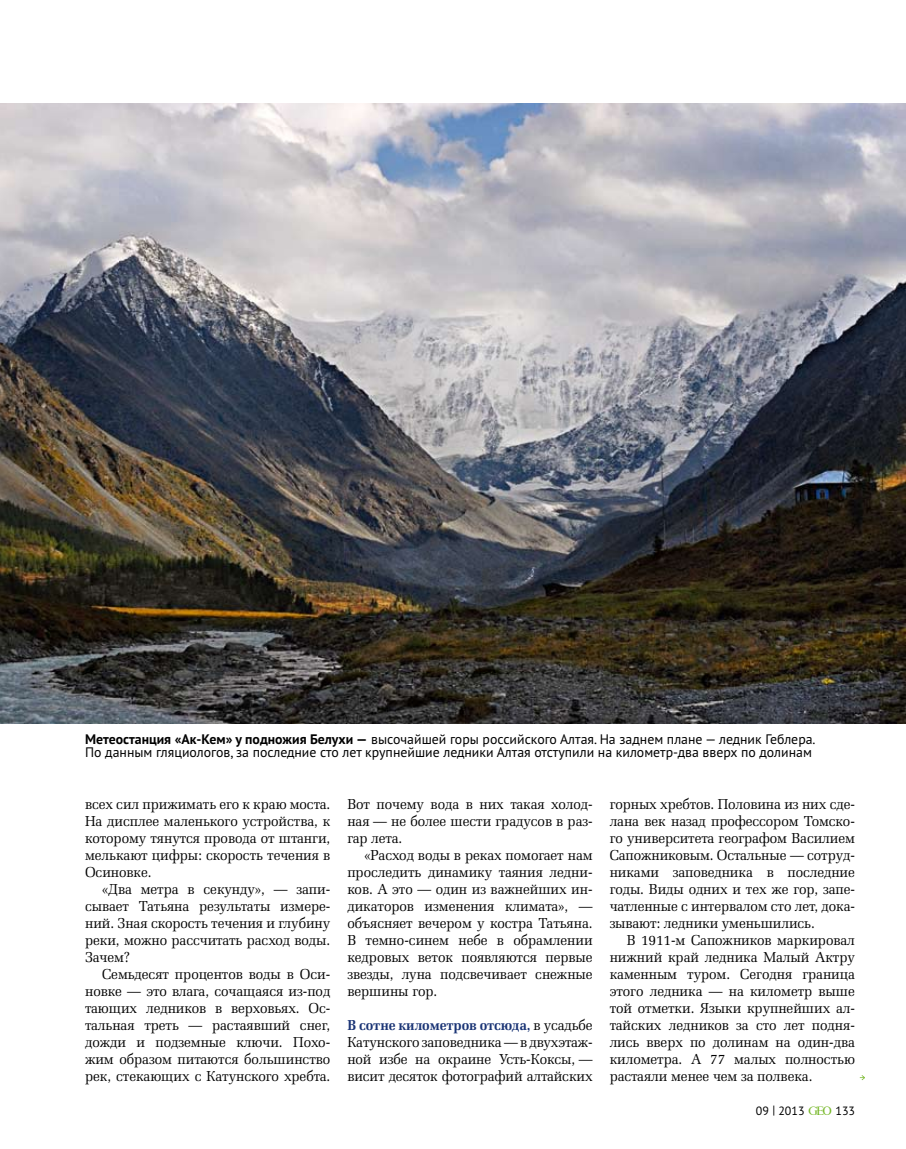
<style>
.page{position:relative;width:906px;height:1149px;background:#fff}
.page>*{position:absolute;margin:0;border:0;box-sizing:border-box;transform-origin:0 0}
.t1{font:14.55px/17px "Zapf Elliptical 711 BT";letter-spacing:-.005em;color:#000;text-align:justify;scale:.95 1}
.t2{font:13.8px/13.5px "PT Sans Pro";color:#000}
.t3{font:12px "PT Sans Pro";letter-spacing:-.005em;color:#000}
.s1{font-weight:700}
.s2{font-weight:700;color:#1a3475}
</style>
<div class="page">
<img style="left:0;top:103px;width:906px;height:620px">
<svg style="left:860px;top:1075px;width:5px;height:4px"></svg>
<p class="t2" style="left:85px;top:731px;width:732px"><span class="s1">Метеостанция «Ак-Кем» у подножия Белухи —</span> высочайшей горы российского Алтая. На заднем плане — ледник Геблера.<br>По данным гляциологов, за последние сто лет крупнейшие ледники Алтая отступили на километр-два вверх по долинам</p>
<p class="t1" style="left:85px;top:794px;width:260px">всех сил прижимать его к краю моста.<br>На дисплее маленького устройства, к которому тянутся провода от штанги, мелькают цифры: скорость течения в Осиновке.</p>
<p class="t1" style="left:85px;top:879px;width:260px;text-indent:17px">«Два метра в секунду», — запи&shy;сывает Татьяна результаты измере&shy;ний. Зная скорость течения и глубину реки, можно рассчитать расход воды.<br>Зачем?</p>
<p class="t1" style="left:85px;top:964px;width:260px;text-indent:17px">Семьдесят процентов воды в Оси&shy;новке — это влага, сочащаяся из-под тающих ледников в верховьях. Ос&shy;тальная треть — растаявший снег, дожди и подземные ключи. Похо&shy;жим образом питаются большинство рек, стекающих с Катунского хребта.</p>
<p class="t1" style="left:347px;top:794px;width:260px">Вот почему вода в них такая холод&shy;ная — не более шести градусов в раз&shy;гар лета.</p>
<p class="t1" style="left:347px;top:845px;width:260px;text-indent:17px">«Расход воды в реках помогает нам проследить динамику таяния ледни&shy;ков. А это — один из важнейших ин&shy;дикаторов изменения климата», — объясняет вечером у костра Татьяна.<br>В темно-синем небе в обрамлении кедровых веток появляются первые звезды, луна подсвечивает снежные вершины гор.</p>
<p class="t1" style="left:347px;top:1015px;width:260px"><span class="s2">В сотне километров отсюда,</span> в усадьбе Катунского заповедника — в двухэтаж&shy;ной избе на окраине Усть-Коксы, — висит десяток фотографий алтайских</p>
<p class="t1" style="left:609px;top:794px;width:260px">горных хребтов. Половина из них сде&shy;лана век назад профессором Томско&shy;го университета географом Василием Сапожниковым. Остальные — сотруд&shy;никами заповедника в последние годы. Виды одних и тех же гор, запе&shy;чатленные с интервалом сто лет, дока&shy;зывают: ледники уменьшились.</p>
<p class="t1" style="left:609px;top:930px;width:260px;text-indent:17px">В 1911-м Сапожников маркировал нижний край ледника Малый Актру каменным туром. Сегодня граница этого ледника — на километр выше той отметки. Языки крупнейших ал&shy;тайских ледников за сто лет подня&shy;лись вверх по долинам на один-два километра. А 77 малых полностью растаяли менее чем за полвека.</p>
<p class="t3" style="left:755px;top:1102px;width:50px">09 | 2013</p>
<p class="t3" style="left:835px;top:1102px;width:21px">133</p>
</div>
